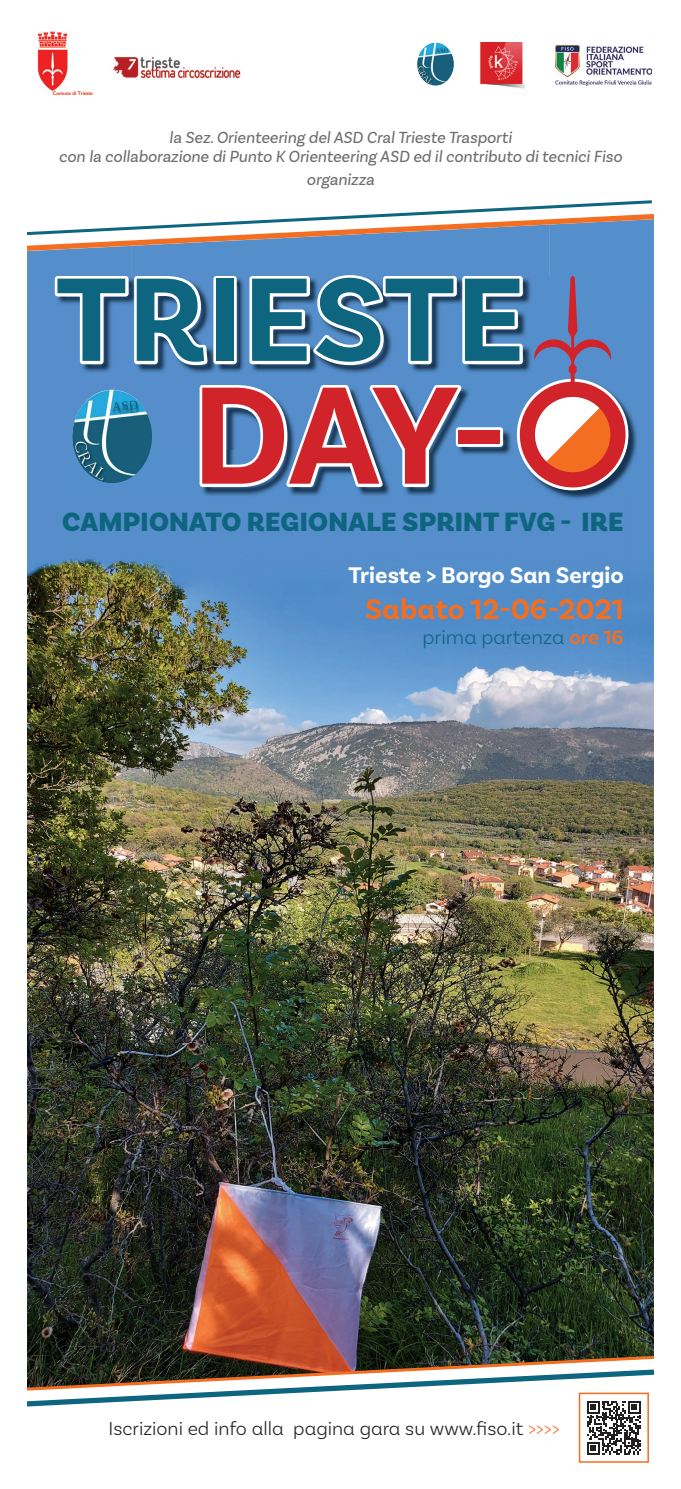
<style>
.page{position:relative;width:681px;height:1489px;background:#fff}
.page>*{position:absolute;margin:0;border:0;box-sizing:border-box;transform-origin:0 0}
.t1{font:700 145.5px "Basic Sans Alt";color:#d1232a}
.t2{font:700 124.57px "Basic Sans Alt";letter-spacing:.01em;color:#0e657f}
.t3{font:700 29.78px "Basic Sans Alt";color:#f36e21}
.t4{font:900 27.75px "Basic Sans Alt";letter-spacing:.01em;color:#0e657f}
.t5{font:700 23.7px "Basic Sans Alt";color:#fff}
.t6{font:300 20.62px "Basic Sans Alt";color:#0e657f}
.t7{font:300 19.65px "Basic Sans Alt";color:#231f20}
.t8{font:italic 16.88px/18.5px "Basic Sans Alt";color:#6d6e71;text-align:center}
.s1{font-weight:600;color:#f36e21}
.s2{color:#f36e21}
</style>
<div class="page">
<div style="left:131px;top:254px;width:418px;height:22px;background:#558fcb"></div>
<div style="left:549px;top:254px;width:104px;height:45px;background:#558fcb"></div>
<div style="left:27px;top:254px;width:104px;height:45px;background:#558fcb"></div>
<img style="left:27px;top:299px;width:52px;height:1054px">
<img style="left:628px;top:299px;width:25px;height:1054px">
<img style="left:79px;top:500px;width:549px;height:729px">
<img style="left:79px;top:1229px;width:209px;height:124px">
<img style="left:288px;top:1229px;width:209px;height:124px">
<img style="left:497px;top:1229px;width:131px;height:124px">
<img style="left:113px;top:57px;width:128px;height:22px">
<img style="left:37px;top:32px;width:56px;height:63px">
<img style="left:555px;top:45px;width:96px;height:41px">
<img style="left:525px;top:276px;width:112px;height:224px">
<div style="left:516px;top:379px;width:112px;height:111px;border:21px solid #fff;border-radius:50%"></div>
<svg style="left:52px;top:272px;width:473px;height:235px"></svg>
<svg style="left:196px;top:380px;width:310px;height:111px"></svg>
<svg style="left:532px;top:276px;width:85px;height:203px"></svg>
<div style="left:519px;top:382px;width:106px;height:105px;border:15px solid #d1232a;border-radius:50%"></div>
<img style="left:72px;top:390px;width:80px;height:93px">
<img style="left:417px;top:42px;width:36px;height:44px">
<div style="left:578px;top:1392px;width:70px;height:70px;border:2px solid #f36e21"></div>
<svg style="left:26px;top:200px;width:629px;height:54px"></svg>
<img style="left:480px;top:42px;width:44px;height:46px">
<svg style="left:26px;top:1353px;width:629px;height:101px"></svg>
<p class="t8" style="left:59px;top:128px;width:564px">la Sez. Orienteering del ASD Cral Trieste Trasporti<br>con la collaborazione di Punto K Orienteering ASD ed il contributo di tecnici Fiso</p>
<p class="t8" style="left:306px;top:169px;width:69px">organizza</p>
<h2 class="t2" style="left:56px;top:244px;width:470px">TRIESTE</h2>
<h1 class="t1" style="left:192px;top:347px;width:316px">DAY-</h1>
<h3 class="t4" style="left:62px;top:504px;width:562px">CAMPIONATO REGIONALE SPRINT FVG - IRE</h3>
<h3 class="t5" style="left:348px;top:561px;width:276px">Trieste &gt; Borgo San Sergio</h3>
<h3 class="t3" style="left:365px;top:591px;width:260px">Sabato 12-06-2021</h3>
<p class="t6" style="left:422px;top:624px;width:202px">prima partenza <span class="s1">ore 16</span></p>
<p class="t7" style="left:108px;top:1415px;width:452px">Iscrizioni ed info alla pagina gara su www.fiso.it <span class="s2">&gt;&gt;&gt;&gt;</span></p>
</div>
